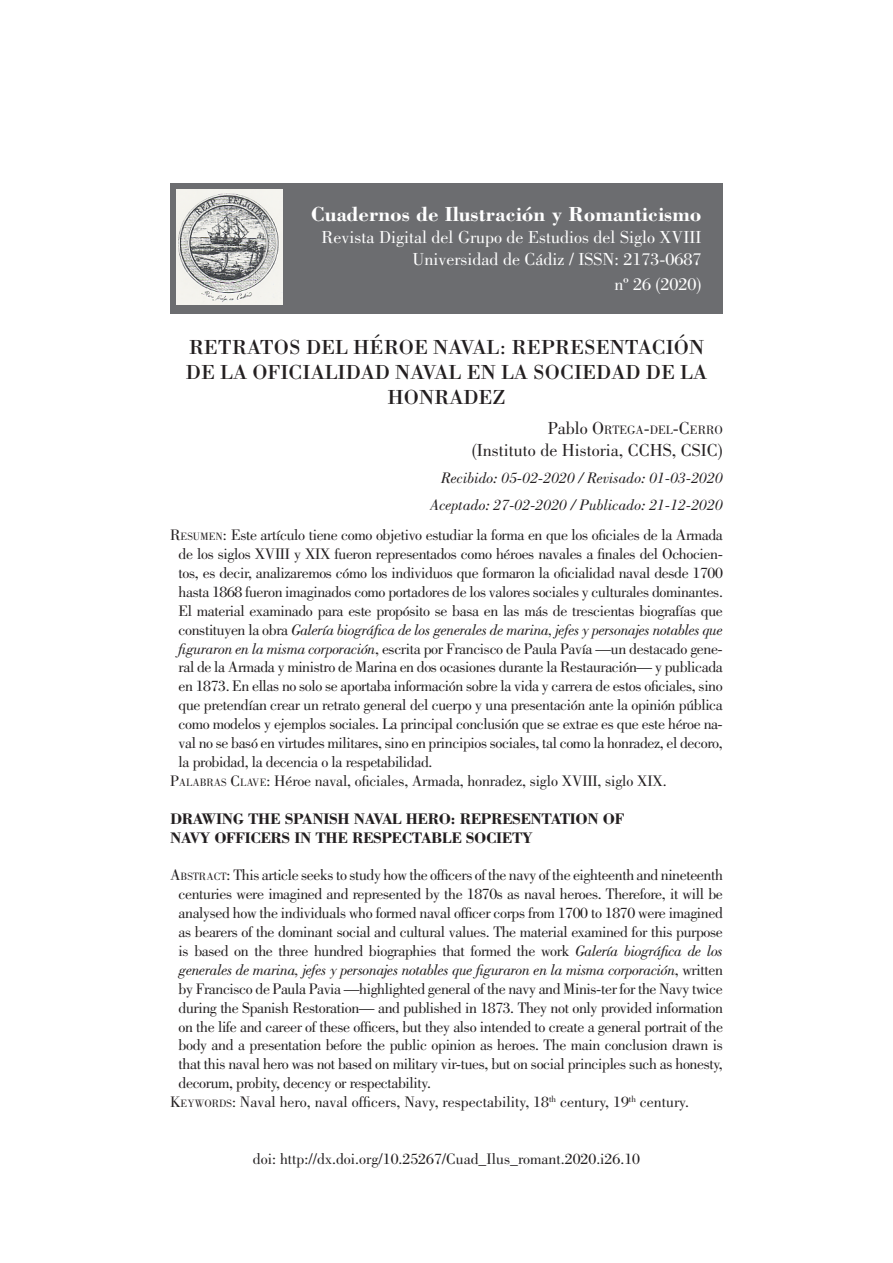
<style>
.page{position:relative;width:893px;height:1263px;background:#fff}
.page>*{position:absolute;margin:0;border:0;box-sizing:border-box;transform-origin:0 0}
.Título_portada{font:21px/25.2px "Bodoni Std";color:#231f20;text-align:center}
.t1{font:700 21px "Bodoni Std";color:#fff}
.t2{font:18px "Bodoni Std";color:#fff}
.Autor{font:18px "Bodoni Std";color:#231f20}
.Resumen{font:15.75px/18.9px "Bodoni Std";letter-spacing:-.01em;color:#231f20;text-align:justify}
.Autor-2{font:italic 15.75px "Bodoni Std";color:#231f20}
.Resumen-2{font:700 15.75px "Bodoni Std";letter-spacing:-.025em;color:#231f20}
.Autor-3{font:12.6px "Bodoni Std";color:#231f20}
.s1{font-style:inherit}
.s2{font-size:18px}
.s3{font-size:10.95px}
.s4{font-style:italic}
</style>
<div class="page">
<div style="left:170px;top:183px;width:553px;height:131px;background:#6c6d70"></div>
<img style="left:176px;top:189px;width:107px;height:115px">
<p class="t1" style="left:311px;top:201px;width:392px">Cuadernos de Ilustración y Romanticismo</p>
<p class="t2" style="left:322px;top:227px;width:381px">Revista Digital del Grupo de Estudios del Siglo XVIII</p>
<p class="t2" style="left:413px;top:249px;width:290px">Universidad de Cádiz / ISSN: <span class="s1">2173-0687</span></p>
<p class="t2" style="left:615px;top:274px;width:89px">nº <span class="s1">2</span>6 (<span class="s1">2020</span>)</p>
<p class="Título_portada" style="left:186px;top:334px;width:523px">RETRATOS DEL HÉROE NAVAL: REPRESENTACIÓN<br>DE LA OFICIALIDAD NAVAL EN LA SOCIEDAD DE LA<br>HONRADEZ</p>
<p class="Autor-3" style="left:548px;top:423px;width:176px"><span class="s2">Pablo</span> <span class="s2">O</span>RTEGA<span class="s2">-</span>DEL<span class="s2">-C</span>ERRO</p>
<p class="Autor" style="left:472px;top:440px;width:252px">(Instituto de Historia, CCHS, CSIC)</p>
<p class="Autor-2" style="left:441px;top:469px;width:283px">Recibido: <span class="s1">05</span>-<span class="s1">02</span>-<span class="s1">2020</span> / Revisado: 01-03-2020</p>
<p class="Autor-2" style="left:431px;top:496px;width:294px">Aceptado: <span class="s1">27</span>-<span class="s1">02</span>-<span class="s1">2020 /</span> Publicado: 21-12-2020</p>
<p class="Resumen" style="left:179px;top:526px;width:546px;text-indent:-9px"><span class="s1">R</span><span class="s3">ESUMEN</span><span class="s1">:</span> Este artículo tiene como objetivo estudiar la forma en que los oficiales de la Armada de los siglos XVIII y XIX fueron representados como héroes navales a finales del Ochocien&shy;tos, es decir, analizaremos cómo los individuos que formaron la oficialidad naval desde 1700 hasta 1868 fueron imaginados como portadores de los valores sociales y culturales dominantes.<br>El material examinado para este propósito se basa en las más de trescientas biografías que constituyen la obra <span class="s4">Galería biográfica de los generales de marina, jefes y personajes notables que figuraron en la misma corporación</span>, escrita por Francisco de Paula Pavía —un destacado gene&shy;ral de la Armada y ministro de Marina en dos ocasiones durante la Restauración— y publicada en 1873. En ellas no solo se aportaba información sobre la vida y carrera de estos oficiales, sino que pretendían crear un retrato general del cuerpo y una presentación ante la opinión pública como modelos y ejemplos sociales. La principal conclusión que se extrae es que este héroe na&shy;val no se basó en virtudes militares, sino en principios sociales, tal como la honradez, el decoro, la probidad, la decencia o la respetabilidad.</p>
<p class="Resumen" style="left:170px;top:771px;width:498px"><span class="s1">P</span><span class="s3">ALABRAS</span> <span class="s1">C</span><span class="s3">LAVE</span><span class="s1">:</span> Héroe naval, oficiales, Armada, honradez, siglo XVIII, siglo XIX.</p>
<p class="Resumen-2" style="left:170px;top:809px;width:456px">DRAWING THE SPANISH NAVAL HERO: REPRESENTATION OF</p>
<p class="Resumen-2" style="left:170px;top:827px;width:364px">NAVY OFFICERS IN THE RESPECTABLE SOCIETY</p>
<p class="Resumen" style="left:179px;top:866px;width:546px;text-indent:-9px"><span class="s1">A</span><span class="s3">BSTRACT</span><span class="s1">:</span> This article seeks to study how the officers of the navy of the eighteenth and nineteenth centuries were imagined and represented by the 1870s as naval heroes. Therefore, it will be analysed how the individuals who formed naval officer corps from 1700 to 1870 were imagined as bearers of the dominant social and cultural values. The material examined for this purpose is based on the three hundred biographies that formed the work <span class="s4">Galería biográfica de los generales de marina, jefes y personajes notables que figuraron en la misma corporación</span>, written by Francisco de Paula Pavia —highlighted general of the navy and Minis-ter for the Navy twice during the Spanish Restoration— and published in 1873. They not only provided information on the life and career of these officers, but they also intended to create a general portrait of the body and a presentation before the public opinion as heroes. The main conclusion drawn is that this naval hero was not based on military vir-tues, but on social principles such as honesty, decorum, probity, decency or respectability.</p>
<p class="Resumen" style="left:170px;top:1093px;width:520px"><span class="s1">K</span><span class="s3">EYWORDS</span><span class="s1">:</span> Naval hero, naval officers, Navy, respectability, 18<sup>th</sup> century, 19<sup>th</sup> century.</p>
<p class="Resumen" style="left:253px;top:1149px;width:389px">doi: http://dx.doi.org/10.25267/Cuad_Ilus_romant.2020.i26.10</p>
</div>
